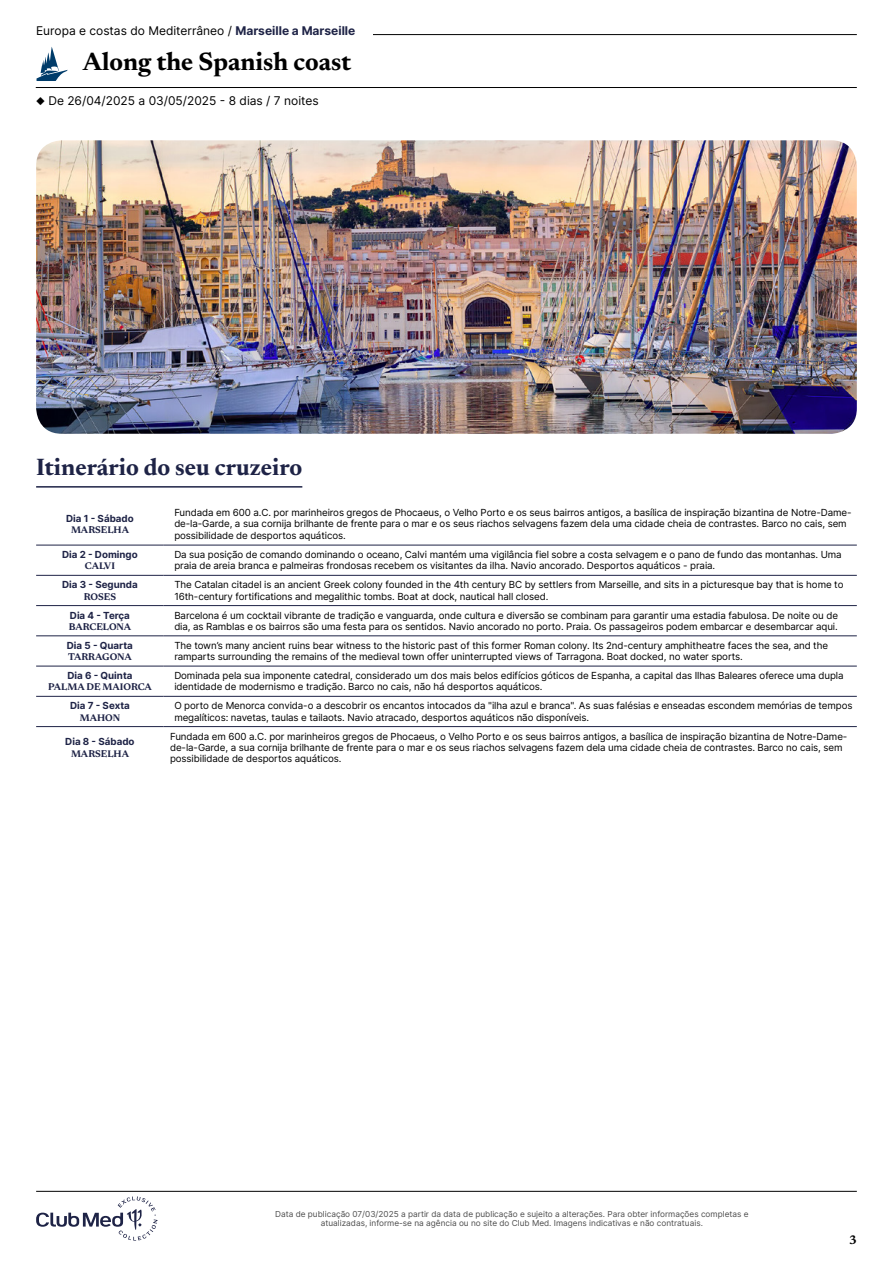
<style>
.page{position:relative;width:893px;height:1263px;background:#fff}
.page>*{position:absolute;margin:0;border:0;box-sizing:border-box;transform-origin:0 0}
.t1{font:700 25.5px "Newsreader 24 pt";color:#000}
.t2{font:700 24px "Newsreader 24 pt";color:#1e2346}
.t3{font:700 12.6px "Newsreader 24 pt";color:#000}
.t4{font:12px "Inter";color:#000}
.t5{font:9.75px/11.2px "Inter";letter-spacing:-.01em;color:#000}
.t6{font:700 9.75px "Inter";color:#1e2346}
.t7{font:700 9.75px "Newsreader 24 pt";color:#1e2346}
.t8{font:8.25px/9px "Inter";color:#4d4d4d;text-align:center}
.s1{font-weight:700;color:#1e2346}
</style>
<div class="page">
<hr style="left:107px;top:34px;width:750px;height:1px;background:#000">
<hr style="left:36px;top:87px;width:821px;height:1px;background:#000">
<svg style="left:36px;top:47px;width:32px;height:34px"></svg>
<div style="left:36px;top:26px;width:336px;height:17px;background:#fff"></div>
<img style="left:36px;top:140px;width:821px;height:294px">
<hr style="left:36px;top:486px;width:266px;height:2px;background:#1e2346">
<hr style="left:36px;top:545px;width:128px;height:1px;background:#1e2346">
<hr style="left:164px;top:545px;width:693px;height:1px;background:#1e2346">
<hr style="left:36px;top:575px;width:128px;height:1px;background:#1e2346">
<hr style="left:164px;top:575px;width:693px;height:1px;background:#1e2346">
<hr style="left:36px;top:605px;width:128px;height:1px;background:#1e2346">
<hr style="left:164px;top:605px;width:693px;height:1px;background:#1e2346">
<hr style="left:36px;top:636px;width:128px;height:1px;background:#1e2346">
<hr style="left:164px;top:636px;width:693px;height:1px;background:#1e2346">
<hr style="left:36px;top:666px;width:128px;height:1px;background:#1e2346">
<hr style="left:164px;top:666px;width:693px;height:1px;background:#1e2346">
<hr style="left:36px;top:696px;width:128px;height:1px;background:#1e2346">
<hr style="left:36px;top:726px;width:128px;height:1px;background:#1e2346">
<hr style="left:164px;top:696px;width:693px;height:1px;background:#1e2346">
<hr style="left:164px;top:726px;width:693px;height:1px;background:#1e2346">
<svg style="left:36px;top:1196px;width:122px;height:44px"></svg>
<hr style="left:36px;top:1191px;width:821px;height:1px;background:#000">
<p class="t4" style="left:36px;top:22px;width:321px">Europa e costas do Mediterrâneo / <span class="s1">Marseille a Marseille</span></p>
<h1 class="t1" style="left:83px;top:43px;width:270px">Along the Spanish coast</h1>
<p class="t4" style="left:36px;top:92px;width:284px">◆ De 26/04/2025 a 03/05/2025 - 8 dias / 7 noites</p>
<h2 class="t2" style="left:36px;top:450px;width:268px">Itinerário do seu cruzeiro</h2>
<p class="t6" style="left:66px;top:511px;width:69px">Dia 1 - Sábado</p>
<p class="t7" style="left:71px;top:523px;width:60px">MARSELHA</p>
<p class="t5" style="left:174px;top:507px;width:679px">Fundada em 600 a.C. por marinheiros gregos de Phocaeus, o Velho Porto e os seus bairros antigos, a basílica de inspiração bizantina de Notre-Dame&shy;de-la-Garde, a sua cornija brilhante de frente para o mar e os seus riachos selvagens fazem dela uma cidade cheia de contrastes. Barco no cais, sem possibilidade de desportos aquáticos.</p>
<p class="t6" style="left:62px;top:547px;width:77px">Dia 2 - Domingo</p>
<p class="t7" style="left:85px;top:559px;width:32px">CALVI</p>
<p class="t5" style="left:174px;top:549px;width:669px">Da sua posição de comando dominando o oceano, Calvi mantém uma vigilância fiel sobre a costa selvagem e o pano de fundo das montanhas. Uma praia de areia branca e palmeiras frondosas recebem os visitantes da ilha. Navio ancorado. Desportos aquáticos - praia.</p>
<p class="t6" style="left:62px;top:578px;width:77px">Dia 3 - Segunda</p>
<p class="t7" style="left:84px;top:589px;width:34px">ROSES</p>
<p class="t5" style="left:174px;top:579px;width:671px">The Catalan citadel is an ancient Greek colony founded in the 4th century BC by settlers from Marseille, and sits in a picturesque bay that is home to<br>16th-century fortifications and megalithic tombs. Boat at dock, nautical hall closed.</p>
<p class="t6" style="left:70px;top:608px;width:62px">Dia 4 - Terça</p>
<p class="t7" style="left:69px;top:620px;width:64px">BARCELONA</p>
<p class="t5" style="left:174px;top:609px;width:665px">Barcelona é um cocktail vibrante de tradição e vanguarda, onde cultura e diversão se combinam para garantir uma estadia fabulosa. De noite ou de dia, as Ramblas e os bairros são uma festa para os sentidos. Navio ancorado no porto. Praia. Os passageiros podem embarcar e desembarcar aqui.</p>
<p class="t6" style="left:67px;top:638px;width:68px">Dia 5 - Quarta</p>
<p class="t7" style="left:68px;top:650px;width:65px">TARRAGONA</p>
<p class="t5" style="left:174px;top:639px;width:655px">The town’s many ancient ruins bear witness to the historic past of this former Roman colony. Its 2nd-century amphitheatre faces the sea, and the ramparts surrounding the remains of the medieval town offer uninterrupted views of Tarragona. Boat docked, no water sports.</p>
<p class="t6" style="left:67px;top:668px;width:67px">Dia 6 - Quinta</p>
<p class="t7" style="left:48px;top:680px;width:105px">PALMA DE MAIORCA</p>
<p class="t5" style="left:174px;top:670px;width:671px">Dominada pela sua imponente catedral, considerado um dos mais belos edifícios góticos de Espanha, a capital das Ilhas Baleares oferece uma dupla identidade de modernismo e tradição. Barco no cais, não há desportos aquáticos.</p>
<p class="t6" style="left:70px;top:699px;width:61px">Dia 7 - Sexta</p>
<p class="t7" style="left:80px;top:710px;width:42px">MAHON</p>
<p class="t5" style="left:174px;top:700px;width:680px">O porto de Menorca convida-o a descobrir os encantos intocados da "ilha azul e branca". As suas falésias e enseadas escondem memórias de tempos megalíticos: navetas, taulas e tailaots. Navio atracado, desportos aquáticos não disponíveis.</p>
<p class="t6" style="left:65px;top:735px;width:71px">Dia 8 - Sábado</p>
<p class="t7" style="left:71px;top:746px;width:60px">MARSELHA</p>
<p class="t5" style="left:170px;top:730px;width:679px">Fundada em 600 a.C. por marinheiros gregos de Phocaeus, o Velho Porto e os seus bairros antigos, a basílica de inspiração bizantina de Notre-Dame&shy;de-la-Garde, a sua cornija brilhante de frente para o mar e os seus riachos selvagens fazem dela uma cidade cheia de contrastes. Barco no cais, sem possibilidade de desportos aquáticos.</p>
<p class="t8" style="left:275px;top:1209px;width:475px">Data de publicação 07/03/2025 a partir da data de publicação e sujeito a alterações. Para obter informações completas e atualizadas, informe-se na agência ou no site do Club Med. Imagens indicativas e não contratuais.</p>
<p class="t3" style="left:849px;top:1230px;width:9px">3</p>
</div>
